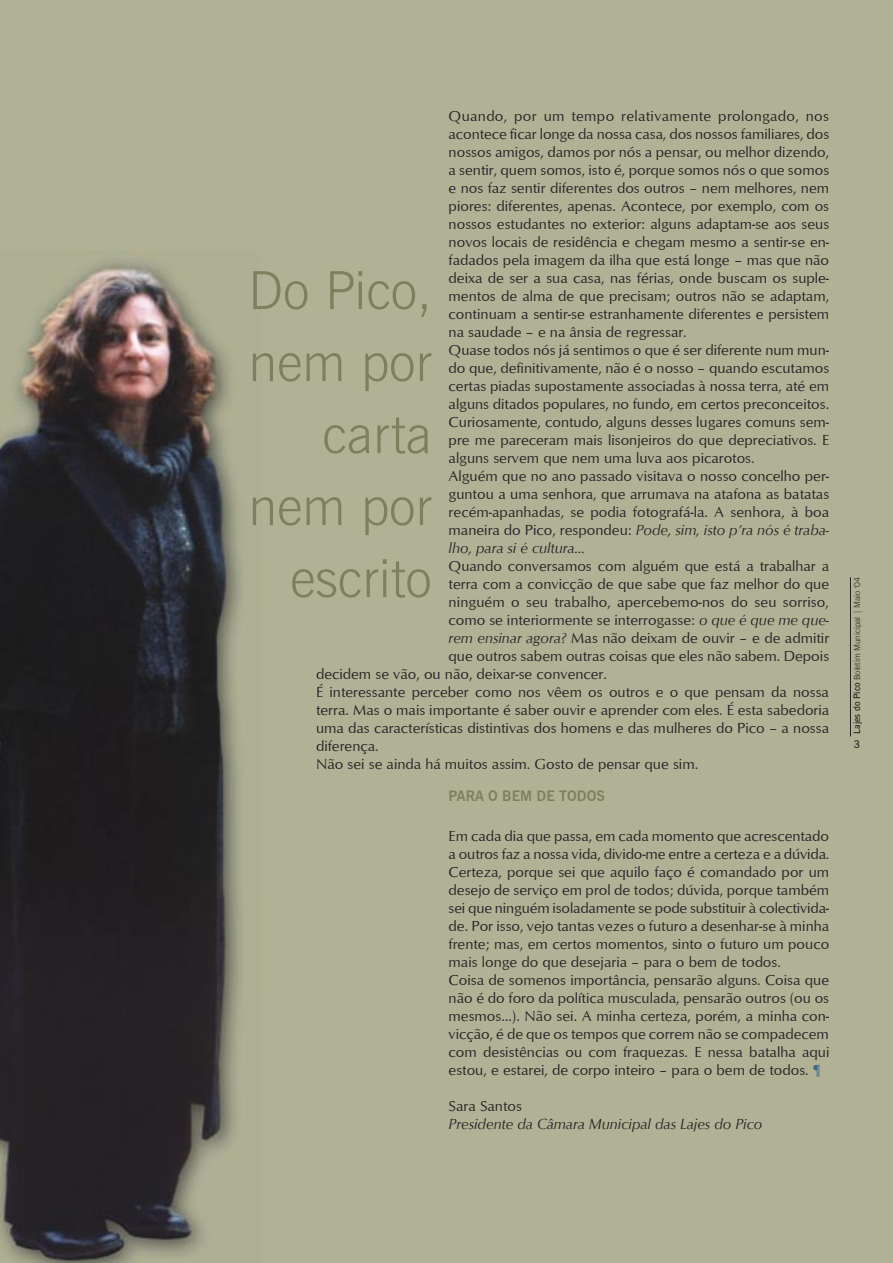
<style>
.page{position:relative;width:893px;height:1263px;background:#b1b195}
.page>*{position:absolute;margin:0;border:0;box-sizing:border-box;transform-origin:0 0}
.titulo_destaque{font:300 52.5px/72px "News Gothic BT";color:#7e805d;text-align:right}
.TEXTO{font:15px/18px "Optimum";color:#212125;text-align:justify}
.TEXTO-2{font:italic 15px "Optimum";color:#212125}
.subti{font:700 14.25px "News Gothic BT";color:#7e805d}
.legenda{font:600 10.5px "News Gothic BT";color:#212125}
.legenda-2{font:300 8.25px "News Gothic BT";color:#212125}
.s1{font-style:italic}
.s2{color:#396c89}
.s3{font-weight:600;font-size:9px}
</style>
<div class="page">
<hr style="left:850px;top:577px;width:1px;height:159px;background:#212125">
<img style="left:0;top:261px;width:241px;height:1002px">
<p class="TEXTO" style="left:449px;top:106px;width:382px">Quando, por um tempo relativamente prolongado, nos acontece ficar longe da nossa casa, dos nossos familiares, dos nossos amigos, damos por nós a pensar, ou melhor dizendo, a sentir, quem somos, isto é, porque somos nós o que somos e nos faz sentir diferentes dos outros – nem melhores, nem piores: diferentes, apenas. Acontece, por exemplo, com os nossos estudantes no exterior: alguns adaptam-se aos seus novos locais de residência e chegam mesmo a sentir-se en&shy;fadados pela imagem da ilha que está longe – mas que não deixa de ser a sua casa, nas férias, onde buscam os suple&shy;mentos de alma de que precisam; outros não se adaptam, continuam a sentir-se estranhamente diferentes e persistem na saudade – e na ânsia de regressar.</p>
<p class="TEXTO" style="left:449px;top:340px;width:382px">Quase todos nós já sentimos o que é ser diferente num mun&shy;do que, definitivamente, não é o nosso – quando escutamos certas piadas supostamente associadas à nossa terra, até em alguns ditados populares, no fundo, em certos preconceitos.<br>Curiosamente, contudo, alguns desses lugares comuns sem&shy;pre me pareceram mais lisonjeiros do que depreciativos. E alguns servem que nem uma luva aos picarotos.</p>
<p class="TEXTO" style="left:449px;top:466px;width:382px">Alguém que no ano passado visitava o nosso concelho per&shy;guntou a uma senhora, que arrumava na atafona as batatas recém-apanhadas, se podia fotografá-la. A senhora, à boa maneira do Pico, respondeu: <span class="s1">Pode, sim, isto p’ra nós é traba&shy;lho, para si é cultura…</span></p>
<p class="TEXTO" style="left:449px;top:556px;width:382px">Quando conversamos com alguém que está a trabalhar a</p>
<p class="TEXTO" style="left:449px;top:574px;width:382px">terra com a convicção de que sabe que faz melhor do que</p>
<p class="TEXTO" style="left:449px;top:592px;width:382px">ninguém o seu trabalho, apercebemo-nos do seu sorriso,</p>
<p class="TEXTO" style="left:449px;top:610px;width:382px">como se interiormente se interrogasse: <span class="s1">o que é que me que-</span></p>
<p class="TEXTO" style="left:449px;top:628px;width:382px"><span class="s1">rem ensinar agora?</span> Mas não deixam de ouvir – e de admitir</p>
<p class="TEXTO" style="left:449px;top:646px;width:382px">que outros sabem outras coisas que eles não sabem. Depois</p>
<p class="TEXTO" style="left:316px;top:664px;width:292px">decidem se vão, ou não, deixar-se convencer.</p>
<p class="TEXTO" style="left:316px;top:682px;width:515px">É interessante perceber como nos vêem os outros e o que pensam da nossa terra. Mas o mais importante é saber ouvir e aprender com eles. É esta sabedoria uma das características distintivas dos homens e das mulheres do Pico – a nossa diferença.</p>
<p class="TEXTO" style="left:316px;top:754px;width:384px">Não sei se ainda há muitos assim. Gosto de pensar que sim.</p>
<p class="titulo_destaque" style="left:248px;top:254px;width:185px">Do Pico, nem por carta nem por escrito</p>
<p class="subti" style="left:449px;top:787px;width:158px">PARA O BEM DE TODOS</p>
<p class="TEXTO" style="left:449px;top:826px;width:382px">Em cada dia que passa, em cada momento que acrescentado a outros faz a nossa vida, divido-me entre a certeza e a dúvida.<br>Certeza, porque sei que aquilo faço é comandado por um desejo de serviço em prol de todos; dúvida, porque também sei que ninguém isoladamente se pode substituir à colectivida&shy;de. Por isso, vejo tantas vezes o futuro a desenhar-se à minha frente; mas, em certos momentos, sinto o futuro um pouco mais longe do que desejaria – para o bem de todos.</p>
<p class="TEXTO" style="left:449px;top:970px;width:382px">Coisa de somenos importância, pensarão alguns. Coisa que não é do foro da política musculada, pensarão outros (ou os mesmos…). Não sei. A minha certeza, porém, a minha con&shy;vicção, é de que os tempos que correm não se compadecem com desistências ou com fraquezas. E nessa batalha aqui estou, e estarei, de corpo inteiro – para o bem de todos. <span class="s2">¶</span></p>
<p class="TEXTO" style="left:449px;top:1096px;width:75px">Sara Santos</p>
<p class="TEXTO-2" style="left:449px;top:1115px;width:315px">Presidente da Câmara Municipal das Lajes do Pico</p>
<p class="legenda-2" style="left:852px;top:734px;width:158px;rotate:-90deg"><span class="s3">Lajes do Pico</span> Boletim Municipal | Maio ‘04</p>
<p class="legenda" style="left:854px;top:738px;width:8px">3</p>
</div>
